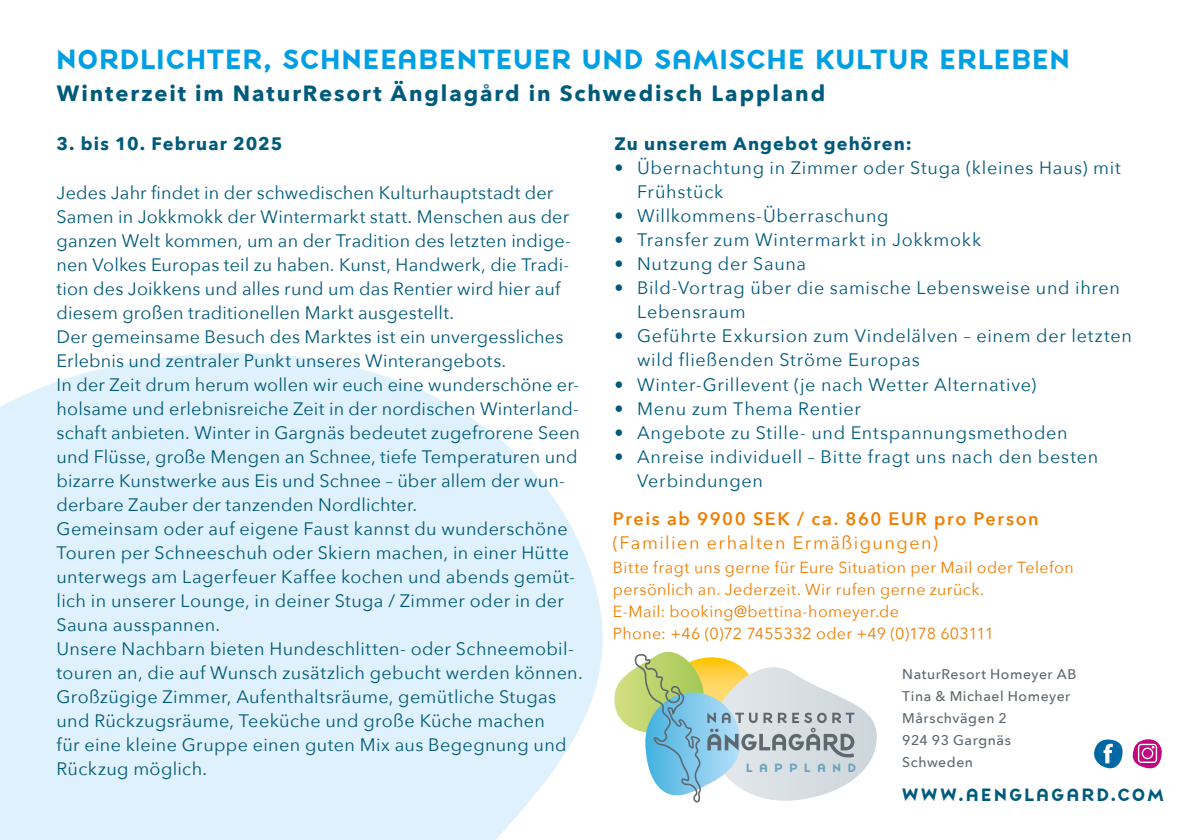
<style>
.page{position:relative;width:1191px;height:840px;background:#fff}
.page>*{position:absolute;margin:0;border:0;box-sizing:border-box;transform-origin:0 0}
.t1{font:28px "Myona Sans Display";letter-spacing:.055em;color:#009fe3}
.t2{font:700 22px "Avenir Next";letter-spacing:.085em;color:#005a7b}
.t3{font:18px/24px "Avenir Next";letter-spacing:.02em;color:#005a7b}
.t4{font:18px/24px "Avenir Next";letter-spacing:.04em;color:#005a7b}
.t5{font:700 18px "Avenir Next";letter-spacing:.065em;color:#005a7b}
.t6{font:600 18px "Avenir Next";letter-spacing:.09em;color:#ef7d00}
.t7{font:18px "Avenir Next";letter-spacing:.08em;color:#ef7d00}
.t8{font:18px "Myona Sans Display";letter-spacing:.145em;color:#005a7b}
.t9{font:16px/22px "Avenir Next";letter-spacing:.025em;color:#ef7d00}
.t10{font:500 14px/22px "Avenir Next";letter-spacing:.04em;color:#5d686e}
.t11{font:12px "Myona Sans Display";letter-spacing:.565em;color:#67a2bd}
</style>
<div class="page">
<svg style="left:0;top:353px;width:603px;height:486px;background:#e2f2fc"></svg>
<svg style="left:614px;top:651px;width:262px;height:152px"></svg>
<svg style="left:1094px;top:739px;width:28px;height:29px"></svg>
<svg style="left:1132px;top:739px;width:30px;height:29px"></svg>
<h1 class="t1" style="left:57px;top:41px;width:1014px">NORDLICHTER, SCHNEEABENTEUER UND SAMISCHE KULTUR ERLEBEN</h1>
<p class="t2" style="left:57px;top:74px;width:770px">Winterzeit im NaturResort Änglagård in Schwedisch Lappland</p>
<p class="t5" style="left:57px;top:128px;width:227px">3. bis 10. Februar 2025</p>
<p class="t3" style="left:57px;top:179px;width:528px">Jedes Jahr findet in der schwedischen Kulturhauptstadt der Samen in Jokkmokk der Wintermarkt statt. Menschen aus der ganzen Welt kommen, um an der Tradition des letzten indige&shy;nen Volkes Europas teil zu haben. Kunst, Handwerk, die Tradi&shy;tion des Joikkens und alles rund um das Rentier wird hier auf diesem großen traditionellen Markt ausgestellt.<br>Der gemeinsame Besuch des Marktes ist ein unvergessliches Erlebnis und zentraler Punkt unseres Winterangebots.<br>In der Zeit drum herum wollen wir euch eine wunderschöne er&shy;holsame und erlebnisreiche Zeit in der nordischen Winterland&shy;schaft anbieten. Winter in Gargnäs bedeutet zugefrorene Seen und Flüsse, große Mengen an Schnee, tiefe Temperaturen und bizarre Kunstwerke aus Eis und Schnee – über allem der wun&shy;derbare Zauber der tanzenden Nordlichter.<br>Gemeinsam oder auf eigene Faust kannst du wunderschöne Touren per Schneeschuh oder Skiern machen, in einer Hütte unterwegs am Lagerfeuer Kaffee kochen und abends gemüt&shy;lich in unserer Lounge, in deiner Stuga / Zimmer oder in der Sauna ausspannen.<br>Unsere Nachbarn bieten Hundeschlitten- oder Schneemobil&shy;touren an, die auf Wunsch zusätzlich gebucht werden können.<br>Großzügige Zimmer, Aufenthaltsräume, gemütliche Stugas und Rückzugsräume, Teeküche und große Küche machen<br>für eine kleine Gruppe einen guten Mix aus Begegnung und Rückzug möglich.</p>
<p class="t5" style="left:614px;top:128px;width:299px">Zu unserem Angebot gehören:</p>
<p class="t4" style="left:637px;top:155px;width:485px;text-indent:-23px">• Übernachtung in Zimmer oder Stuga (kleines Haus) mit<br>Frühstück</p>
<p class="t4" style="left:614px;top:203px;width:276px">• Willkommens-Überraschung</p>
<p class="t4" style="left:614px;top:227px;width:368px">• Transfer zum Wintermarkt in Jokkmokk</p>
<p class="t4" style="left:614px;top:251px;width:193px">• Nutzung der Sauna</p>
<p class="t4" style="left:637px;top:275px;width:484px;text-indent:-23px">• Bild-Vortrag über die samische Lebensweise und ihren<br>Lebensraum</p>
<p class="t4" style="left:637px;top:323px;width:496px;text-indent:-23px">• Geführte Exkursion zum Vindelälven – einem der letzten wild fließenden Ströme Europas</p>
<p class="t4" style="left:614px;top:371px;width:423px">• Winter-Grillevent (je nach Wetter Alternative)</p>
<p class="t4" style="left:614px;top:395px;width:248px">• Menu zum Thema Rentier</p>
<p class="t4" style="left:614px;top:419px;width:455px">• Angebote zu Stille- und Entspannungsmethoden</p>
<p class="t4" style="left:637px;top:443px;width:463px;text-indent:-23px">• Anreise individuell – Bitte fragt uns nach den besten<br>Verbindungen</p>
<p class="t6" style="left:613px;top:502px;width:427px">Preis ab 9900 SEK / ca. 860 EUR pro Person</p>
<p class="t7" style="left:613px;top:527px;width:326px">(Familien erhalten Ermäßigungen)</p>
<p class="t9" style="left:613px;top:555px;width:462px">Bitte fragt uns gerne für Eure Situation per Mail oder Telefon persönlich an. Jederzeit. Wir rufen gerne zurück.<br>E-Mail: booking@bettina-homeyer.de<br>Phone: +46 (0)72 7455332 oder +49 (0)178 603111</p>
<p class="t10" style="left:902px;top:662px;width:176px">NaturResort Homeyer AB<br>Tina &amp; Michael Homeyer<br>Mårschvägen 2<br>924 93 Gargnäs<br>Schweden</p>
<p class="t11" style="left:746px;top:759px;width:111px">LAPPLAND</p>
<p class="t8" style="left:902px;top:783px;width:263px">WWW.AENGLAGARD.COM</p>
</div>
